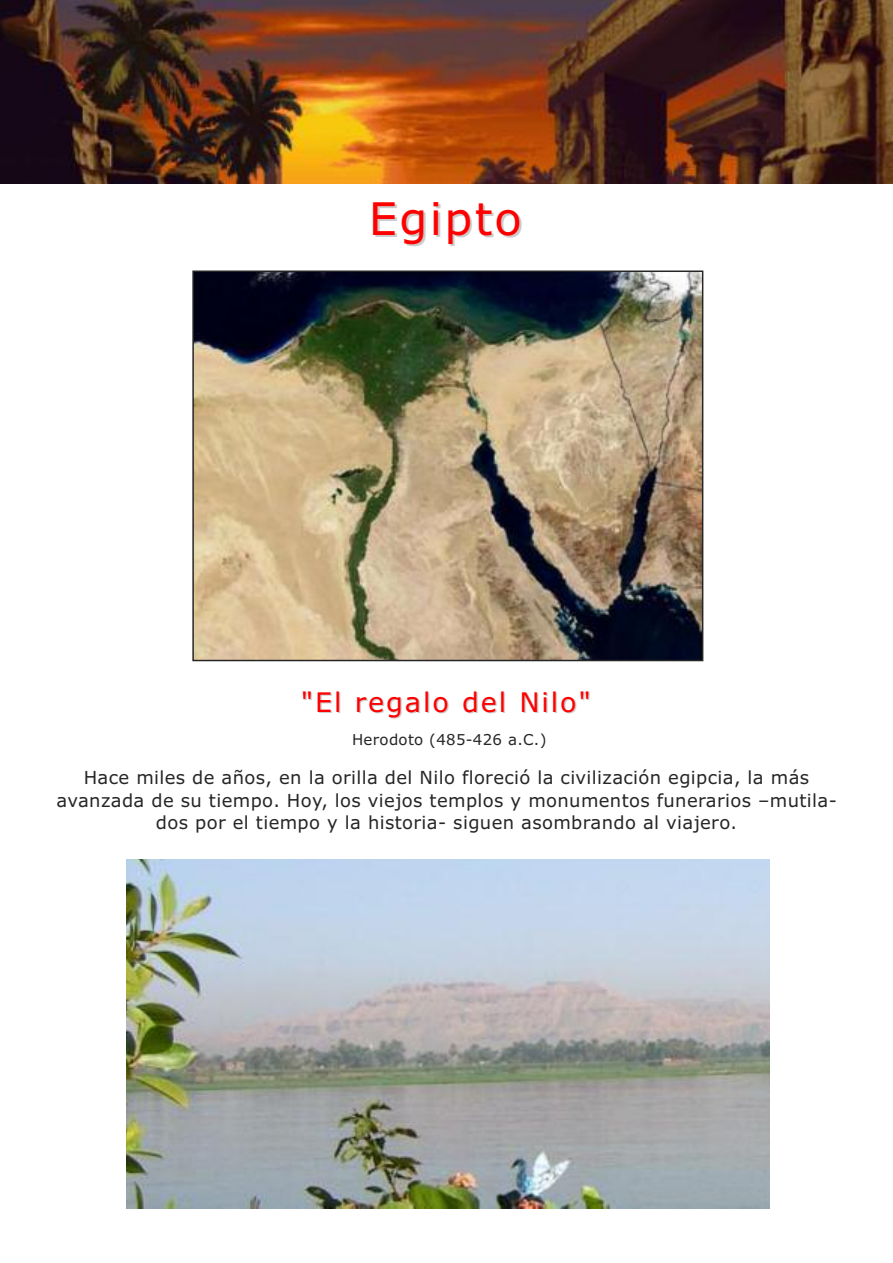
<style>
.page{position:relative;width:893px;height:1263px;background:#fff}
.page>*{position:absolute;margin:0;border:0;box-sizing:border-box;transform-origin:0 0}
.t1{font:45px "MS Reference Sans Serif";letter-spacing:.05em;color:#f00}
.t2{font:27px "MS Reference Sans Serif";letter-spacing:.07em;color:#f00}
.t3{font:18px/22.5px "MS Reference Sans Serif";letter-spacing:.02em;color:#272627;text-align:center}
.t4{font:15px "MS Reference Sans Serif";letter-spacing:.02em;color:#272627}
</style>
<div class="page">
<img style="left:195px;top:273px;width:505px;height:385px">
<div style="left:192px;top:270px;width:511px;height:391px;border:2px solid #272627"></div>
<img style="left:0;top:0;width:893px;height:184px">
<img style="left:127px;top:859px;width:643px;height:350px">
<h1 class="t1" style="left:369px;top:193px;width:155px">Egipto</h1>
<h2 class="t2" style="left:301px;top:687px;width:291px">"El regalo del Nilo"</h2>
<p class="t4" style="left:352px;top:731px;width:196px">Herodoto (485-426 a.C.)</p>
<p class="t3" style="left:56px;top:767px;width:782px">Hace miles de años, en la orilla del Nilo floreció la civilización egipcia, la más avanzada de su tiempo. Hoy, los viejos templos y monumentos funerarios –mutila&shy;dos por el tiempo y la historia- siguen asombrando al viajero.</p>
</div>
